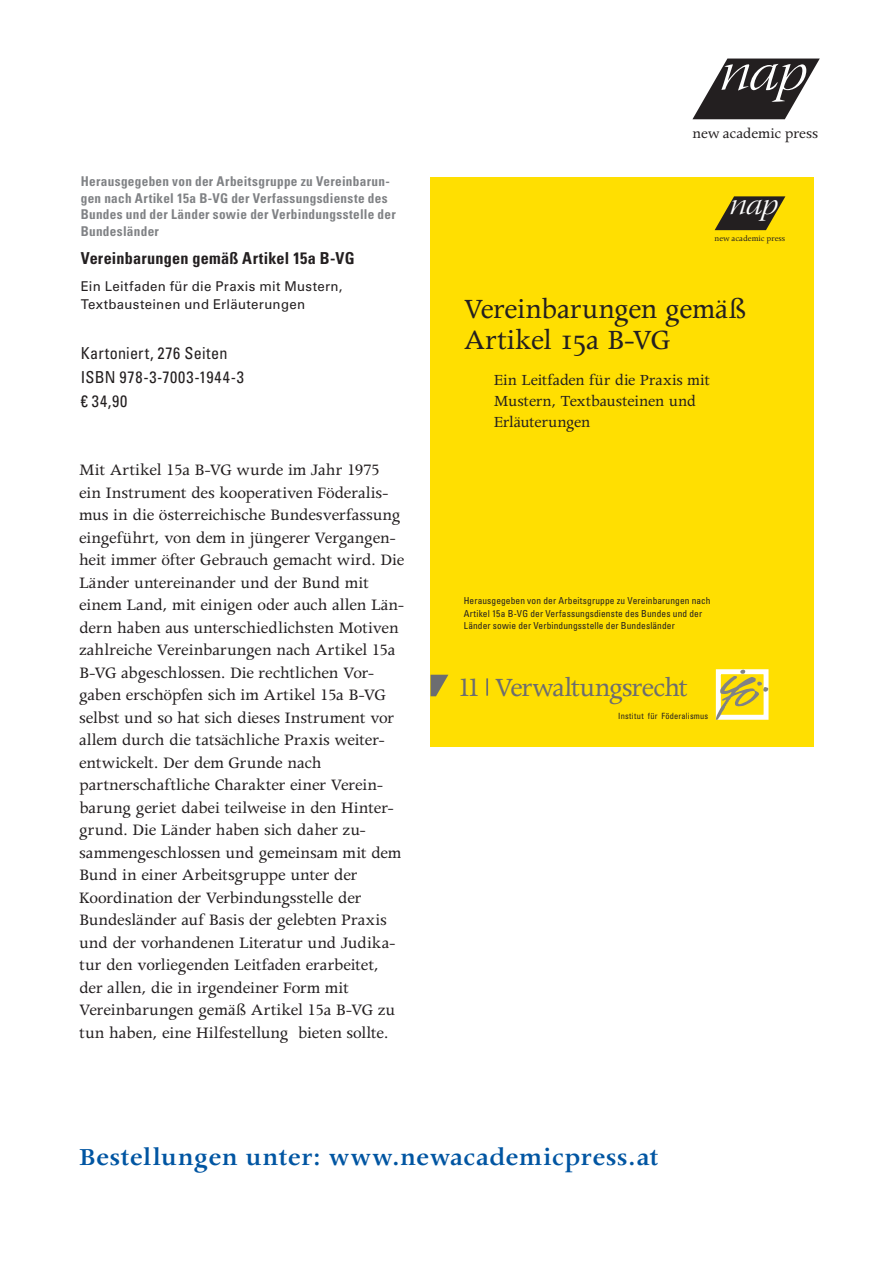
<style>
.page{position:relative;width:893px;height:1263px;background:#fff}
.page>*{position:absolute;margin:0;border:0;box-sizing:border-box;transform-origin:0 0}
.t1{font:56.55px "Warnock Pro Light It Disp";color:#fff;scale:1.1 1}
.t2{font:31.5px "Warnock Pro Light It Disp";color:#fff;scale:1.1 1}
.t3{font:31.35px/31.3px "Apollo MT Pro";letter-spacing:-.02em;color:#231f20}
.t4{font:29.7px "Apollo MT Pro";letter-spacing:-.035em;color:#6c6d70}
.t5{font:600 27.6px "Apollo MT Pro";letter-spacing:.005em;color:#0155a2}
.t6{font:18px/22.5px "Apollo MT Pro";letter-spacing:-.01em;color:#231f20}
.t7{font:17.4px/21px "Apollo MT Pro";letter-spacing:-.01em;color:#231f20}
.t8{font:condensed 16.5px/24px "Univers LT Std";letter-spacing:.03em;color:#231f20}
.t9{font:700 condensed 16.5px "Univers LT Std";letter-spacing:.015em;color:#231f20}
.t10{font:16.05px "Apollo MT Pro";letter-spacing:-.01em;color:#231f20}
.t11{font:700 condensed 13.5px/16.5px "Univers LT Std";letter-spacing:.025em;color:#808285}
.t12{font:13.5px/18px "Univers LT Std";letter-spacing:.02em;color:#231f20}
.t13{font:condensed 9.6px/12.1px "Univers LT Std";letter-spacing:.01em;color:#231f20}
.t14{font:9px "Apollo MT Pro";color:#231f20}
.t15{font:condensed 8.55px "Univers LT Std";letter-spacing:.02em;color:#231f20}
</style>
<div class="page">
<svg style="left:692px;top:59px;width:128px;height:60px"></svg>
<div style="left:431px;top:177px;width:383px;height:569px;background:#ffdf01"></div>
<svg style="left:716px;top:669px;width:53px;height:51px"></svg>
<svg style="left:486px;top:678px;width:2px;height:18px"></svg>
<svg style="left:715px;top:196px;width:70px;height:34px"></svg>
<svg style="left:431px;top:675px;width:17px;height:21px"></svg>
<p class="t11" style="left:81px;top:173px;width:317px">Herausgegeben von der Arbeitsgruppe zu Vereinbarun&shy;gen nach Artikel 15a B-VG der Verfassungsdienste des Bundes und der Länder sowie der Verbindungsstelle der Bundesländer</p>
<p class="t9" style="left:81px;top:248px;width:275px">Vereinbarungen gemäß Artikel 15a B-VG</p>
<p class="t12" style="left:81px;top:277px;width:263px">Ein Leitfaden für die Praxis mit Mustern,<br>Textbausteinen und Erläuterungen</p>
<p class="t8" style="left:81px;top:341px;width:165px">Kartoniert, 276 Seiten<br>ISBN 978-3-7003-1944-3 € 34,90</p>
<p class="t6" style="left:79px;top:459px;width:327px">Mit Artikel 15a B-VG wurde im Jahr 1975 ein Instrument des kooperativen Föderalis&shy;mus in die österreichische Bundesverfassung eingeführt, von dem in jüngerer Vergangen&shy;heit immer öfter Gebrauch gemacht wird. Die Länder untereinander und der Bund mit einem Land, mit einigen oder auch allen Län&shy;dern haben aus unterschiedlichsten Motiven zahlreiche Vereinbarungen nach Artikel 15a B-VG abgeschlossen. Die rechtlichen Vor&shy;gaben erschöpfen sich im Artikel 15a B-VG selbst und so hat sich dieses Instrument vor allem durch die tatsächliche Praxis weiter&shy;entwickelt. Der dem Grunde nach partnerschaftliche Charakter einer Verein&shy;barung geriet dabei teilweise in den Hinter&shy;grund. Die Länder haben sich daher zu&shy;sammengeschlossen und gemeinsam mit dem Bund in einer Arbeitsgruppe unter der Koordination der Verbindungsstelle der Bundesländer auf Basis der gelebten Praxis und der vorhandenen Literatur und Judika&shy;tur den vorliegenden Leitfaden erarbeitet, der allen, die in irgendeiner Form mit Vereinbarungen gemäß Artikel 15a B-VG zu tun haben, eine Hilfestellung bieten sollte.</p>
<h1 class="t1" style="left:720px;top:41px;width:81px">nap</h1>
<p class="t10" style="left:692px;top:124px;width:127px">new academic press</p>
<h2 class="t2" style="left:730px;top:186px;width:46px">nap</h2>
<p class="t14" style="left:715px;top:233px;width:72px">new academic press</p>
<h3 class="t3" style="left:464px;top:295px;width:284px">Vereinbarungen gemäß<br>Artikel 15a B-VG</h3>
<p class="t7" style="left:494px;top:370px;width:218px">Ein Leitfaden für die Praxis mit<br>Mustern, Textbausteinen und<br>Erläuterungen</p>
<p class="t13" style="left:464px;top:595px;width:248px">Herausgegeben von der Arbeitsgruppe zu Vereinbarungen nach<br>Artikel 15a B-VG der Verfassungsdienste des Bundes und der<br>Länder sowie der Verbindungsstelle der Bundesländer</p>
<h3 class="t4" style="left:460px;top:670px;width:230px">11 Verwaltungsrecht</h3>
<p class="t15" style="left:618px;top:710px;width:91px">Institut für Föderalismus</p>
<h3 class="t5" style="left:79px;top:1141px;width:581px">Bestellungen unter: www.newacademicpress.at</h3>
</div>
